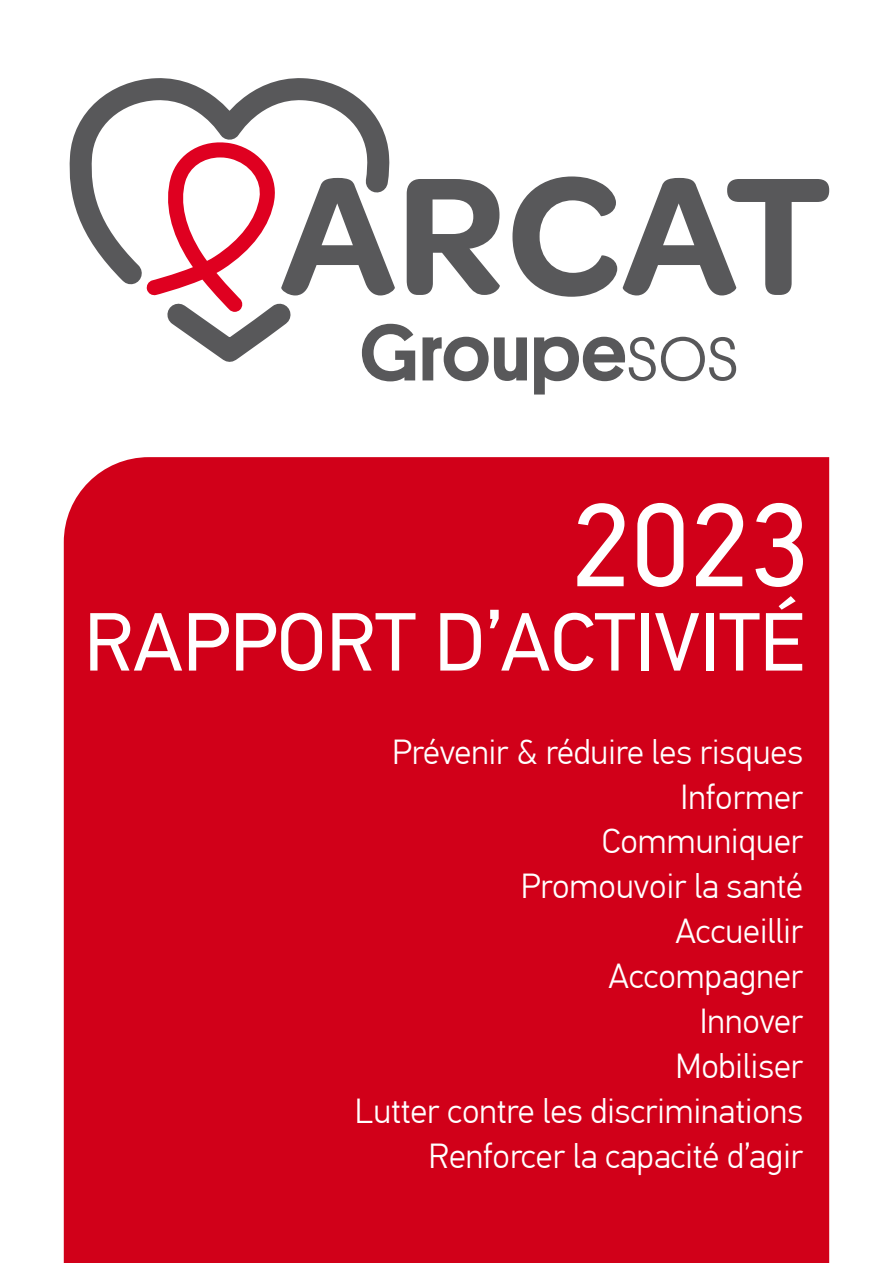
<style>
.page{position:relative;width:893px;height:1263px;background:#fff}
.page>*{position:absolute;margin:0;border:0;box-sizing:border-box;transform-origin:0 0}
.t1{font:118.65px "PF Din Text Pro";color:#fff}
.t2{font:82.5px "PF Din Text Pro";color:#fff}
.t3{font:300 34.8px/44.8px "PF Din Text Pro";color:#fff;text-align:right}
</style>
<div class="page">
<svg style="left:79px;top:78px;width:307px;height:207px"></svg>
<svg style="left:146px;top:139px;width:683px;height:255px"></svg>
<div style="left:64px;top:457px;width:765px;height:806px;background:#d10019"></div>
<h1 class="t1" style="left:571px;top:475px;width:239px">2023</h1>
<h2 class="t2" style="left:84px;top:594px;width:722px">RAPPORT D’ACTIVITÉ</h2>
<p class="t3" style="left:355px;top:730px;width:450px">Prévenir &amp; réduire les risques<br>Informer<br>Communiquer<br>Promouvoir la santé<br>Accueillir<br>Accompagner<br>Innover<br>Mobiliser<br>Lutter contre les discriminations<br>Renforcer la capacité d’agir</p>
</div>
